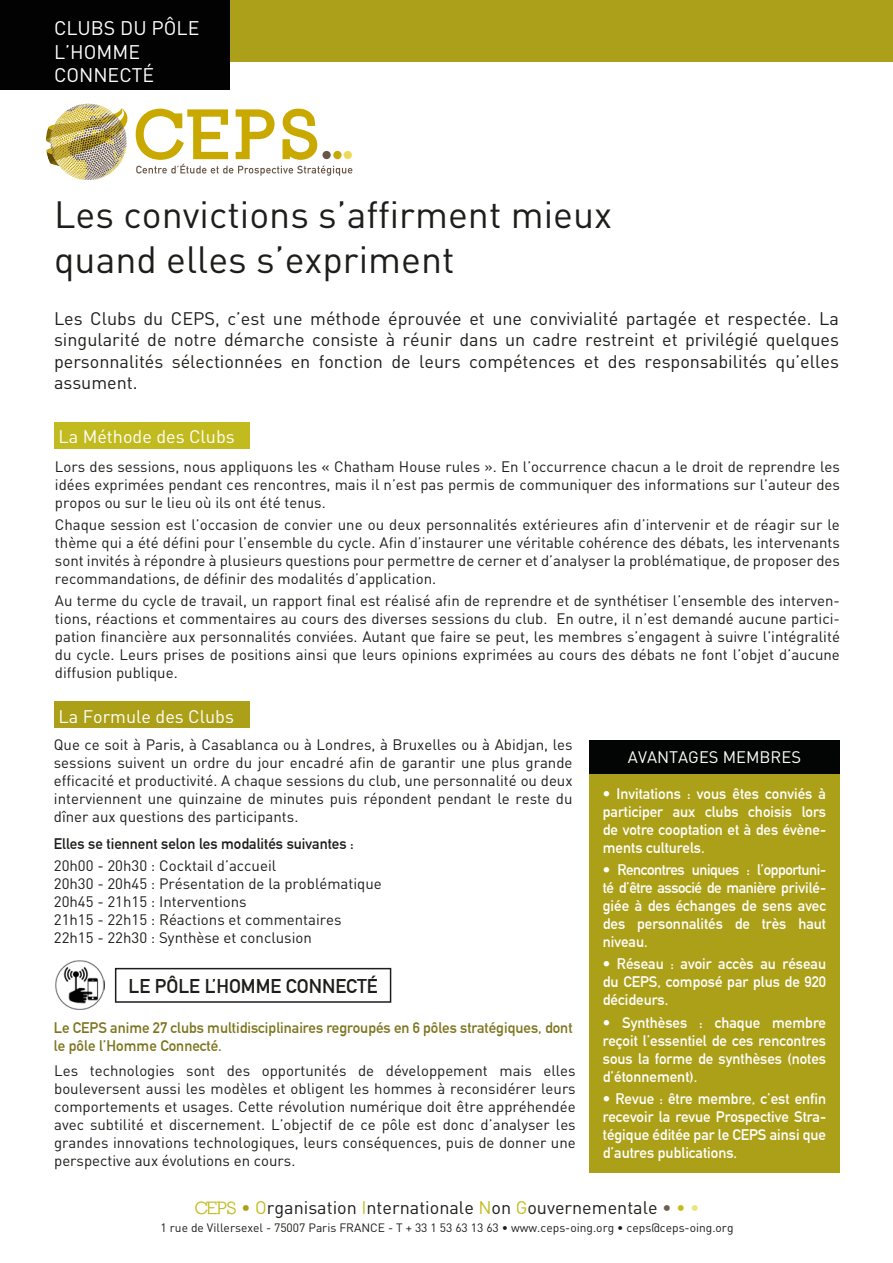
<style>
.page{position:relative;width:893px;height:1263px;background:#fff}
.page>*{position:absolute;margin:0;border:0;box-sizing:border-box;transform-origin:0 0}
.t1{font:37.5px/45px "DIN";color:#1d1d1b}
.t2{font:19.5px/23.4px "DIN";color:#fff}
.t3{font:700 19.5px "DIN Alternate";color:#1d1d1b}
.t4{font:18px/21.6px "DIN";color:#1d1d1b;text-align:justify}
.t5{font:18px "DIN";color:#fff}
.t6{font:16.5px "DIN";color:#fffef8}
.t7{font:15px/18px "DIN";color:#1d1d1b;text-align:justify}
.t8{font:700 15px/18px "DIN Alternate";color:#fff;text-align:justify}
.t9{font:700 15px/18px "DIN Alternate";color:#7d751e}
.t10{font:700 15px "DIN Alternate";color:#1d1d1b}
.t11{font:12px "DIN";color:#1d1d1b}
.s1{font-family:"Nilland";font-weight:700;color:#c2bb1f}
.s2{color:#aca019}
.s3{color:#c3bc20}
.s4{color:#705f4e}
.s5{color:#c6ba20}
.s6{color:#e7e67c}
</style>
<div class="page">
<svg style="left:115px;top:968px;width:276px;height:35px"></svg>
<div style="left:54px;top:422px;width:196px;height:26px;background:#c2bb1f"></div>
<div style="left:54px;top:701px;width:196px;height:27px;background:#aca019"></div>
<div style="left:589px;top:740px;width:251px;height:34px;background:#030505"></div>
<div style="left:589px;top:774px;width:251px;height:399px;background:#aca019"></div>
<img style="left:55px;top:961px;width:50px;height:49px">
<div style="left:0;top:0;width:893px;height:62px;background:#aca01b"></div>
<div style="left:0;top:0;width:230px;height:89px;background:#020203"></div>
<svg style="left:136px;top:109px;width:216px;height:67px"></svg>
<div style="left:322px;top:151px;width:9px;height:8px;background:#685647;border-radius:50%"></div>
<div style="left:344px;top:151px;width:8px;height:8px;background:#efd95d;border-radius:50%"></div>
<div style="left:333px;top:151px;width:9px;height:8px;background:#c9a900;border-radius:50%"></div>
<img style="left:46px;top:104px;width:81px;height:76px">
<img style="left:56px;top:120px;width:27px;height:5px">
<img style="left:96px;top:113px;width:21px;height:5px">
<h2 class="t2" style="left:54px;top:16px;width:147px">CLUBS DU PÔLE<br>L’HOMME<br>CONNECTÉ</h2>
<h1 class="t1" style="left:54px;top:192px;width:559px">Les convictions s’affirment mieux quand elles s’expriment</h1>
<p class="t4" style="left:54px;top:307px;width:786px">Les Clubs du CEPS, c’est une méthode éprouvée et une convivialité partagée et respectée. La singularité de notre démarche consiste à réunir dans un cadre restreint et privilégié quelques personnalités sélectionnées en fonction de leurs compétences et des responsabilités qu’elles assument.</p>
<p class="t5" style="left:58px;top:425px;width:178px">La Méthode des Clubs</p>
<p class="t7" style="left:55px;top:457px;width:786px">Lors des sessions, nous appliquons les « Chatham House rules ». En l’occurrence chacun a le droit de reprendre les idées exprimées pendant ces rencontres, mais il n’est pas permis de communiquer des informations sur l’auteur des propos ou sur le lieu où ils ont été tenus.</p>
<p class="t7" style="left:55px;top:515px;width:786px">Chaque session est l’occasion de convier une ou deux personnalités extérieures afin d’intervenir et de réagir sur le thème qui a été défini pour l’ensemble du cycle. Afin d’instaurer une véritable cohérence des débats, les intervenants sont invités à répondre à plusieurs questions pour permettre de cerner et d’analyser la problématique, de proposer des recommandations, de définir des modalités d’application.</p>
<p class="t7" style="left:55px;top:592px;width:786px">Au terme du cycle de travail, un rapport final est réalisé afin de reprendre et de synthétiser l’ensemble des interven&shy;tions, réactions et commentaires au cours des diverses sessions du club. En outre, il n’est demandé aucune partici&shy;pation financière aux personnalités conviées. Autant que faire se peut, les membres s’engagent à suivre l’intégralité du cycle. Leurs prises de positions ainsi que leurs opinions exprimées au cours des débats ne font l’objet d’aucune diffusion publique.</p>
<p class="t5" style="left:58px;top:705px;width:177px">La Formule des Clubs</p>
<p class="t7" style="left:54px;top:736px;width:520px">Que ce soit à Paris, à Casablanca ou à Londres, à Bruxelles ou à Abidjan, les sessions suivent un ordre du jour encadré afin de garantir une plus grande efficacité et productivité. A chaque sessions du club, une personnalité ou deux interviennent une quinzaine de minutes puis répondent pendant le reste du dîner aux questions des participants.</p>
<p class="t10" style="left:54px;top:832px;width:301px">Elles se tiennent selon les modalités suivantes :</p>
<p class="t7" style="left:54px;top:856px;width:329px;text-align:left">20h00 - 20h30 : Cocktail d’accueil<br>20h30 - 20h45 : Présentation de la problématique 20h45 - 21h15 : Interventions<br>21h15 - 22h15 : Réactions et commentaires 22h15 - 22h30 : Synthèse et conclusion</p>
<h2 class="t3" style="left:129px;top:972px;width:251px">LE PÔLE L’HOMME CONNECTÉ</h2>
<p class="t9" style="left:54px;top:1017px;width:520px">Le CEPS anime 27 clubs multidisciplinaires regroupés en 6 pôles stratégiques, dont le pôle l’Homme Connecté.</p>
<p class="t7" style="left:54px;top:1061px;width:523px">Les technologies sont des opportunités de développement mais elles bouleversent aussi les modèles et obligent les hommes à reconsidérer leurs comportements et usages. Cette révolution numérique doit être appréhendée avec subtilité et discernement. L’objectif de ce pôle est donc d’analyser les grandes innovations technologiques, leurs conséquences, puis de donner une perspective aux évolutions en cours.</p>
<p class="t6" style="left:628px;top:747px;width:175px">AVANTAGES MEMBRES</p>
<p class="t8" style="left:603px;top:784px;width:225px">• Invitations : vous êtes conviés à participer aux clubs choisis lors de votre cooptation et à des évène&shy;ments culturels.</p>
<p class="t8" style="left:603px;top:860px;width:225px">• Rencontres uniques : l’opportuni&shy;té d’être associé de manière privilé&shy;giée à des échanges de sens avec des personnalités de très haut niveau.</p>
<p class="t8" style="left:603px;top:954px;width:225px">• Réseau : avoir accès au réseau du CEPS, composé par plus de 920 décideurs.</p>
<p class="t8" style="left:603px;top:1012px;width:225px">• Synthèses : chaque membre reçoit l’essentiel de ces rencontres sous la forme de synthèses (notes d’étonnement).</p>
<p class="t8" style="left:603px;top:1089px;width:225px">• Revue : être membre, c’est enfin recevoir la revue Prospective Stra&shy;tégique éditée par le CEPS ainsi que d’autres publications.</p>
<p class="t4" style="left:194px;top:1196px;width:507px"><span class="s1">CEPS</span> <span class="s2">•</span> <span class="s3">O</span>rganisation <span class="s3">I</span>nternationale <span class="s3">N</span>on <span class="s3">G</span>ouvernementale <span class="s4">•</span> <span class="s5">•</span> <span class="s6">•</span></p>
<p class="t11" style="left:161px;top:1220px;width:574px">1 rue de Villersexel - 75007 Paris FRANCE - T + 33 1 53 63 13 63 • www.ceps-oing.org • ceps@ceps-oing.org</p>
</div>
